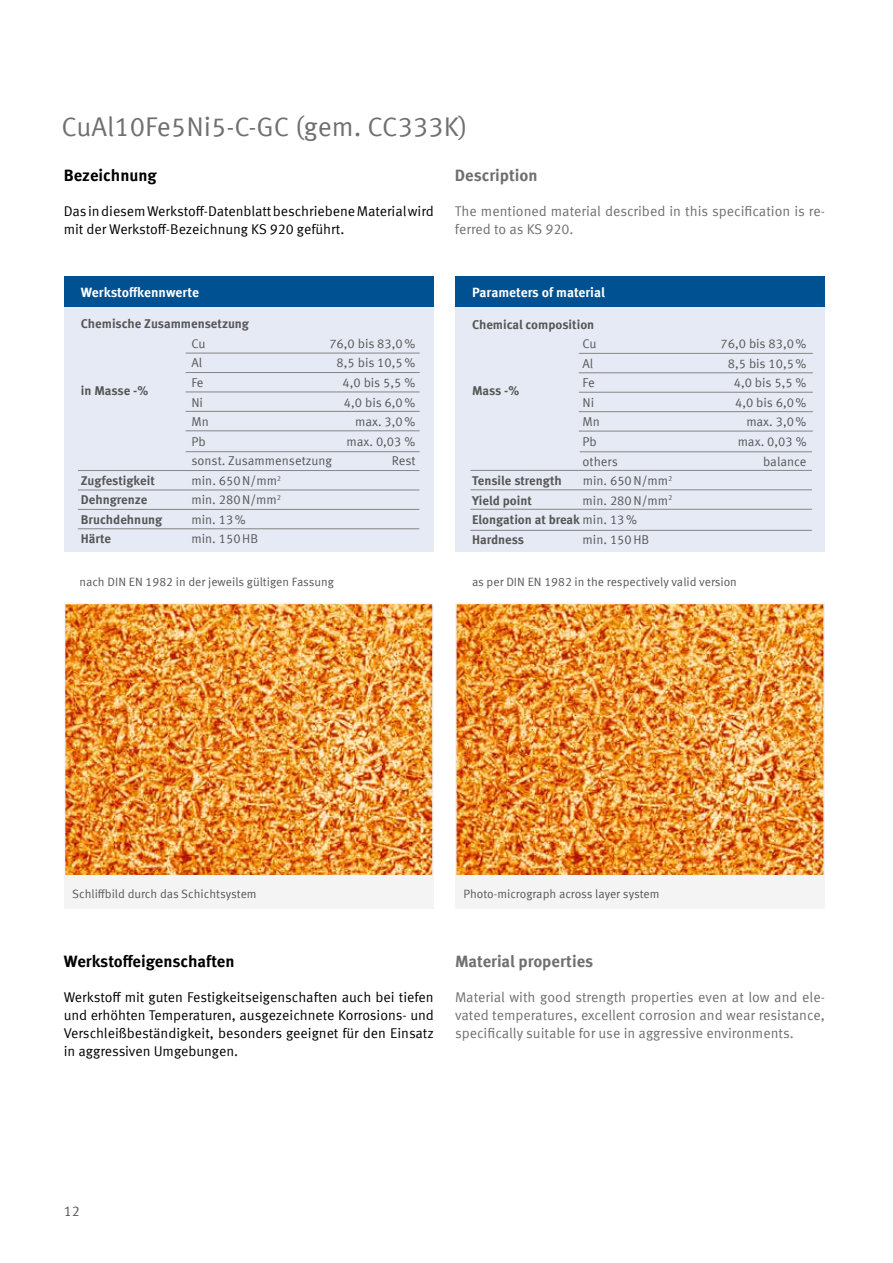
<style>
.page{position:relative;width:893px;height:1263px;background:#fff}
.page>*{position:absolute;margin:0;border:0;box-sizing:border-box;transform-origin:0 0}
.t1{font:27px "Meta Offc Pro Norm";color:#706f6f}
.t2{font:700 16.5px "Meta Offc Pro";color:#000}
.t3{font:700 16.5px "Meta Offc Pro";color:#706f6f}
.t4{font:14.1px/17.9px "Meta Offc Pro Norm";letter-spacing:-.005em;color:#000}
.t5{font:14.1px/17.9px "Meta Offc Pro Norm";color:#706f6f}
.t6{font:14.1px "Meta Offc Pro Norm";color:#575756}
.t7{font:700 13.5px "Meta Offc Pro";letter-spacing:-.005em;color:#fff}
.t8{font:12.75px "Meta Offc Pro Norm";color:#575756}
.t9{font:700 12.75px/19.5px "Meta Offc Pro";color:#575756}
.t10{font:12px "Meta Offc Pro Norm";color:#575756}
.s1{font-family:"Meta Offc Pro Norm";font-weight:400}
</style>
<div class="page">
<div style="left:64px;top:306px;width:370px;height:246px;background:#e6eaf5"></div>
<div style="left:455px;top:306px;width:370px;height:246px;background:#e6eaf5"></div>
<div style="left:64px;top:276px;width:370px;height:31px;background:#005191"></div>
<div style="left:455px;top:276px;width:370px;height:31px;background:#005191"></div>
<hr style="left:579px;top:353px;width:234px;height:1px;background:#878686">
<hr style="left:579px;top:372px;width:234px;height:1px;background:#878686">
<hr style="left:579px;top:392px;width:234px;height:1px;background:#878686">
<hr style="left:579px;top:411px;width:234px;height:1px;background:#878686">
<hr style="left:579px;top:431px;width:234px;height:1px;background:#878686">
<hr style="left:470px;top:470px;width:342px;height:1px;background:#878686">
<hr style="left:470px;top:489px;width:342px;height:1px;background:#878686">
<hr style="left:470px;top:509px;width:342px;height:1px;background:#878686">
<hr style="left:580px;top:451px;width:232px;height:1px;background:#878686">
<hr style="left:186px;top:353px;width:234px;height:1px;background:#878686">
<hr style="left:186px;top:372px;width:234px;height:1px;background:#878686">
<hr style="left:186px;top:392px;width:234px;height:1px;background:#878686">
<hr style="left:186px;top:411px;width:234px;height:1px;background:#878686">
<hr style="left:186px;top:430px;width:234px;height:1px;background:#878686">
<hr style="left:78px;top:470px;width:341px;height:1px;background:#878686">
<hr style="left:78px;top:490px;width:341px;height:1px;background:#878686">
<hr style="left:78px;top:509px;width:341px;height:1px;background:#878686">
<hr style="left:186px;top:451px;width:234px;height:1px;background:#878686">
<img style="left:67px;top:606px;width:364px;height:269px">
<div style="left:64px;top:603px;width:370px;height:279px;border:2px solid #f4f4f4"></div>
<img style="left:458px;top:606px;width:364px;height:269px">
<div style="left:455px;top:603px;width:370px;height:276px;border:2px solid #f4f4f4"></div>
<div style="left:64px;top:875px;width:370px;height:34px;background:#f4f4f4"></div>
<div style="left:455px;top:875px;width:370px;height:34px;background:#f4f4f4"></div>
<hr style="left:78px;top:528px;width:341px;height:1px;background:#878686">
<hr style="left:470px;top:530px;width:342px;height:1px;background:#878686">
<h1 class="t1" style="left:62px;top:107px;width:407px">CuAl10Fe5Ni5-C-GC (gem. CC333K)</h1>
<p class="t2" style="left:64px;top:162px;width:95px">Bezeichnung</p>
<p class="t4" style="left:64px;top:202px;width:372px">Das in diesem Werkstoff-Datenblatt beschriebene Material wird mit der Werkstoff-Bezeichnung KS 920 geführt.</p>
<p class="t3" style="left:455px;top:162px;width:84px">Description</p>
<p class="t5" style="left:455px;top:202px;width:371px">The mentioned material described in this specification is re&shy;ferred to as KS 920.</p>
<p class="t7" style="left:81px;top:281px;width:120px">Werkstoffkennwerte</p>
<p class="t7" style="left:472px;top:281px;width:134px">Parameters of material</p>
<p class="t9" style="left:81px;top:313px;width:170px">Chemische Zusammensetzung</p>
<p class="t8" style="left:191px;top:334px;width:16px">Cu</p>
<p class="t8" style="left:329px;top:334px;width:87px">76,0 bis 83,0%</p>
<p class="t8" style="left:191px;top:353px;width:12px">Al</p>
<p class="t8" style="left:337px;top:353px;width:80px">8,5 bis 10,5%</p>
<p class="t8" style="left:191px;top:373px;width:14px">Fe</p>
<p class="t8" style="left:343px;top:373px;width:74px">4,0 bis 5,5 %</p>
<p class="t8" style="left:191px;top:392px;width:13px">Ni</p>
<p class="t8" style="left:344px;top:392px;width:73px">4,0 bis 6,0%</p>
<p class="t8" style="left:191px;top:412px;width:19px">Mn</p>
<p class="t8" style="left:355px;top:412px;width:62px">max. 3,0%</p>
<p class="t8" style="left:191px;top:432px;width:16px">Pb</p>
<p class="t8" style="left:347px;top:432px;width:70px">max. 0,03 %</p>
<p class="t8" style="left:191px;top:451px;width:142px">sonst. Zusammensetzung</p>
<p class="t8" style="left:392px;top:451px;width:25px">Rest</p>
<p class="t9" style="left:81px;top:470px;width:76px">Zugfestigkeit</p>
<p class="t8" style="left:191px;top:471px;width:91px">min. 650N/mm<sup>2</sup></p>
<p class="t9" style="left:81px;top:489px;width:68px">Dehngrenze</p>
<p class="t8" style="left:191px;top:490px;width:91px">min. 280N/mm<sup>2</sup></p>
<p class="t9" style="left:81px;top:509px;width:83px">Bruchdehnung</p>
<p class="t8" style="left:191px;top:510px;width:56px">min. 13%</p>
<p class="t9" style="left:81px;top:528px;width:32px">Härte</p>
<p class="t8" style="left:191px;top:529px;width:68px">min. 150HB</p>
<p class="t9" style="left:472px;top:314px;width:124px">Chemical composition</p>
<p class="t8" style="left:583px;top:334px;width:16px">Cu</p>
<p class="t8" style="left:721px;top:334px;width:87px">76,0 bis 83,0%</p>
<p class="t8" style="left:583px;top:354px;width:12px">Al</p>
<p class="t8" style="left:728px;top:354px;width:80px">8,5 bis 10,5%</p>
<p class="t8" style="left:583px;top:373px;width:14px">Fe</p>
<p class="t8" style="left:734px;top:373px;width:74px">4,0 bis 5,5 %</p>
<p class="t8" style="left:583px;top:393px;width:13px">Ni</p>
<p class="t8" style="left:735px;top:393px;width:73px">4,0 bis 6,0%</p>
<p class="t8" style="left:583px;top:412px;width:19px">Mn</p>
<p class="t8" style="left:746px;top:412px;width:62px">max. 3,0%</p>
<p class="t8" style="left:583px;top:432px;width:16px">Pb</p>
<p class="t8" style="left:738px;top:432px;width:70px">max. 0,03 %</p>
<p class="t8" style="left:583px;top:451px;width:37px">others</p>
<p class="t8" style="left:763px;top:451px;width:45px">balance</p>
<p class="t9" style="left:472px;top:470px;width:91px">Tensile strength</p>
<p class="t8" style="left:583px;top:471px;width:91px">min. 650N/mm<sup>2</sup></p>
<p class="t9" style="left:472px;top:490px;width:61px">Yield point</p>
<p class="t8" style="left:583px;top:491px;width:91px">min. 280N/mm<sup>2</sup></p>
<p class="t9" style="left:472px;top:509px;width:167px">Elongation at break <span class="s1">min. 13%<br></span>Hardness</p>
<p class="t9" style="left:81px;top:380px;width:69px">in Masse -%</p>
<p class="t9" style="left:472px;top:380px;width:49px">Mass -%</p>
<p class="t8" style="left:583px;top:530px;width:68px">min. 150HB</p>
<p class="t10" style="left:80px;top:572px;width:256px">nach DIN EN 1982 in der jeweils gültigen Fassung</p>
<p class="t10" style="left:472px;top:572px;width:266px">as per DIN EN 1982 in the respectively valid version</p>
<p class="t10" style="left:72px;top:885px;width:186px">Schliffbild durch das Schichtsystem</p>
<p class="t2" style="left:64px;top:948px;width:172px">Werkstoffeigenschaften</p>
<p class="t4" style="left:64px;top:987px;width:372px;text-align:justify">Werkstoff mit guten Festigkeitseigenschaften auch bei tiefen und erhöhten Temperaturen, ausgezeichnete Korrosions- und Verschleißbeständigkeit, besonders geeignet für den Einsatz in aggressiven Umgebungen.</p>
<p class="t10" style="left:463px;top:885px;width:198px">Photo-micrograph across layer system</p>
<p class="t3" style="left:455px;top:948px;width:140px">Material properties</p>
<p class="t5" style="left:455px;top:987px;width:371px;text-align:justify">Material with good strength properties even at low and ele&shy;vated temperatures, excellent corrosion and wear resistance, specifically suitable for use in aggressive environments.</p>
<p class="t6" style="left:64px;top:1200px;width:18px">12</p>
</div>
